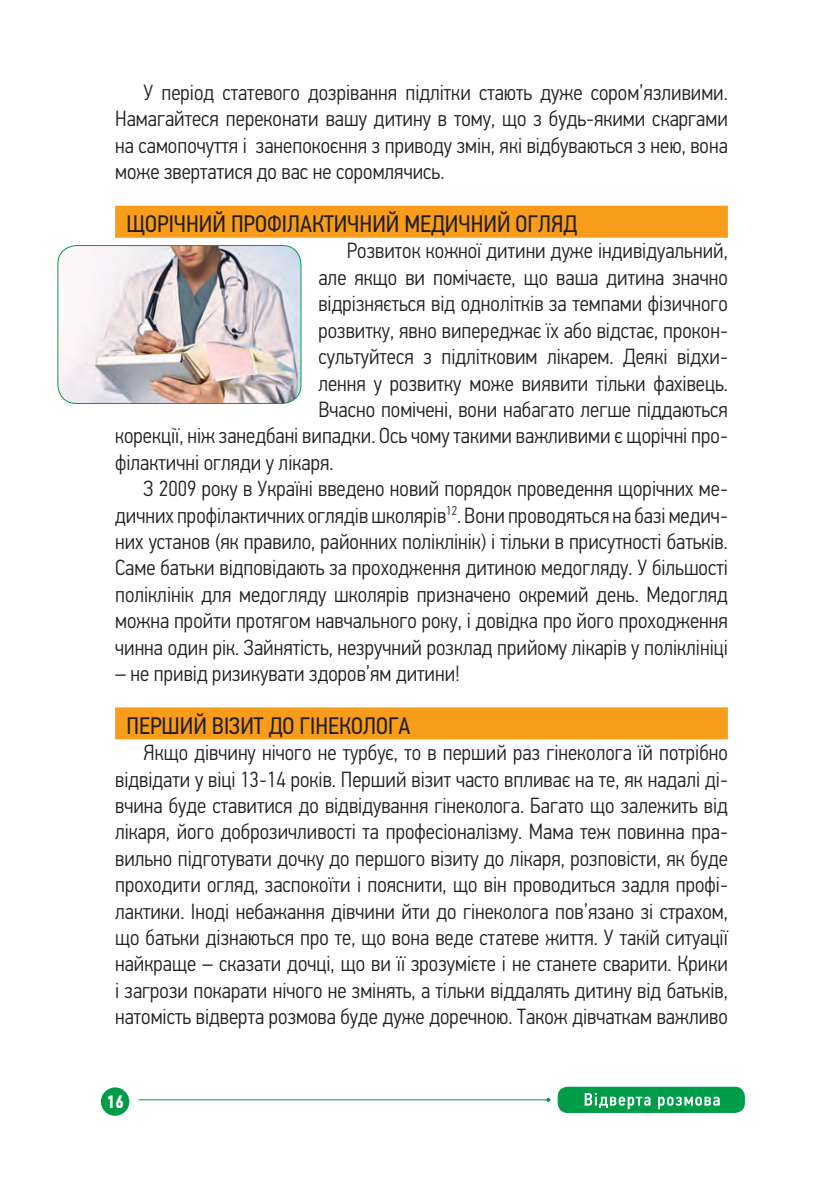
<style>
.page{position:relative;width:826px;height:1194px;background:#fff}
.page>*{position:absolute;margin:0;border:0;box-sizing:border-box;transform-origin:0 0}
.t1{font:24px "PF Din Text Cond Pro";color:#231f20}
.t2{font:300 22px/26.4px "PF Din Text Cond Pro";color:#231f20;text-align:justify}
.t3{font:700 18px "PF Din Text Cond Pro";color:#fff}
</style>
<div class="page">
<div style="left:557px;top:1087px;width:187px;height:26px;background:#009d48;border-radius:10px"></div>
<div style="left:101px;top:1087px;width:28px;height:29px;background:#009d48;border-radius:50%"></div>
<hr style="left:138px;top:1099px;width:410px;height:1px;background:#009d48">
<svg style="left:546px;top:1098px;width:4px;height:4px"></svg>
<svg style="left:584px;top:1093px;width:135px;height:16px"></svg>
<div style="left:115px;top:206px;width:612px;height:32px;background:#f89c1c"></div>
<div style="left:115px;top:707px;width:612px;height:32px;background:#f89c1c"></div>
<img style="left:58px;top:246px;width:243px;height:157px;border-radius:19px">
<div style="left:57px;top:245px;width:244px;height:159px;border:1px solid #009d48;border-radius:19px"></div>
<p class="t2" style="left:115px;top:81px;width:614px;text-indent:28px">У період статевого дозрівання підлітки стають дуже сором’язливими.<br>Намагайтеся переконати вашу дитину в тому, що з будь-якими скаргами на самопочуття і занепокоєння з приводу змін, які відбуваються з нею, вона може звертатися до вас не соромлячись.</p>
<p class="t1" style="left:126px;top:215px;width:452px">ЩОРІЧНИЙ ПРОФІЛАКТИЧНИЙ МЕДИЧНИЙ ОГЛЯД</p>
<p class="t2" style="left:347px;top:240px;width:382px">Розвиток кожної дитини дуже індивідуальний,</p>
<p class="t2" style="left:318px;top:266px;width:411px">але якщо ви помічаєте, що ваша дитина значно</p>
<p class="t2" style="left:318px;top:292px;width:411px">відрізняється від однолітків за темпами фізичного</p>
<p class="t2" style="left:318px;top:319px;width:411px">розвитку, явно випереджає їх або відстає, прокон-</p>
<p class="t2" style="left:318px;top:345px;width:411px">сультуйтеся з підлітковим лікарем. Деякі відхи-</p>
<p class="t2" style="left:318px;top:372px;width:411px">лення у розвитку може виявити тільки фахівець.</p>
<p class="t2" style="left:318px;top:398px;width:411px">Вчасно помічені, вони набагато легше піддаються</p>
<p class="t2" style="left:115px;top:424px;width:614px">корекції, ніж занедбані випадки. Ось чому такими важливими є щорічні про-</p>
<p class="t2" style="left:115px;top:451px;width:220px">філактичні огляди у лікаря.</p>
<p class="t2" style="left:143px;top:477px;width:585px">З 2009 року в Україні введено новий порядок проведення щорічних ме-</p>
<p class="t2" style="left:115px;top:504px;width:614px">дичних профілактичних оглядів школярів<sup>12</sup>. Вони проводяться на базі медич-</p>
<p class="t2" style="left:115px;top:530px;width:614px">них установ (як правило, районних поліклінік) і тільки в присутності батьків.</p>
<p class="t2" style="left:115px;top:556px;width:614px">Саме батьки відповідають за проходження дитиною медогляду. У більшості</p>
<p class="t2" style="left:115px;top:583px;width:614px">поліклінік для медогляду школярів призначено окремий день. Медогляд</p>
<p class="t2" style="left:115px;top:609px;width:614px">можна пройти протягом навчального року, і довідка про його проходження</p>
<p class="t2" style="left:115px;top:636px;width:614px">чинна один рік. Зайнятість, незручний розклад прийому лікарів у поліклініці</p>
<p class="t2" style="left:115px;top:662px;width:346px">– не привід ризикувати здоров’ям дитини!</p>
<p class="t1" style="left:126px;top:716px;width:285px">ПЕРШИЙ ВІЗИТ ДО ГІНЕКОЛОГА</p>
<p class="t2" style="left:115px;top:741px;width:614px;text-indent:28px">Якщо дівчину нічого не турбує, то в перший раз гінеколога їй потрібно відвідати у віці 13-14 років. Перший візит часто впливає на те, як надалі ді&shy;вчина буде ставитися до відвідування гінеколога. Багато що залежить від лікаря, його доброзичливості та професіоналізму. Мама теж повинна пра&shy;вильно підготувати дочку до першого візиту до лікаря, розповісти, як буде проходити огляд, заспокоїти і пояснити, що він проводиться задля профі&shy;лактики. Іноді небажання дівчини йти до гінеколога пов’язано зі страхом, що батьки дізнаються про те, що вона веде статеве життя. У такій ситуації найкраще – сказати дочці, що ви її зрозумієте і не станете сварити. Крики і загрози покарати нічого не змінять, а тільки віддалять дитину від батьків, натомість відверта розмова буде дуже доречною. Також дівчаткам важливо</p>
<p class="t3" style="left:106px;top:1092px;width:19px">16</p>
</div>
